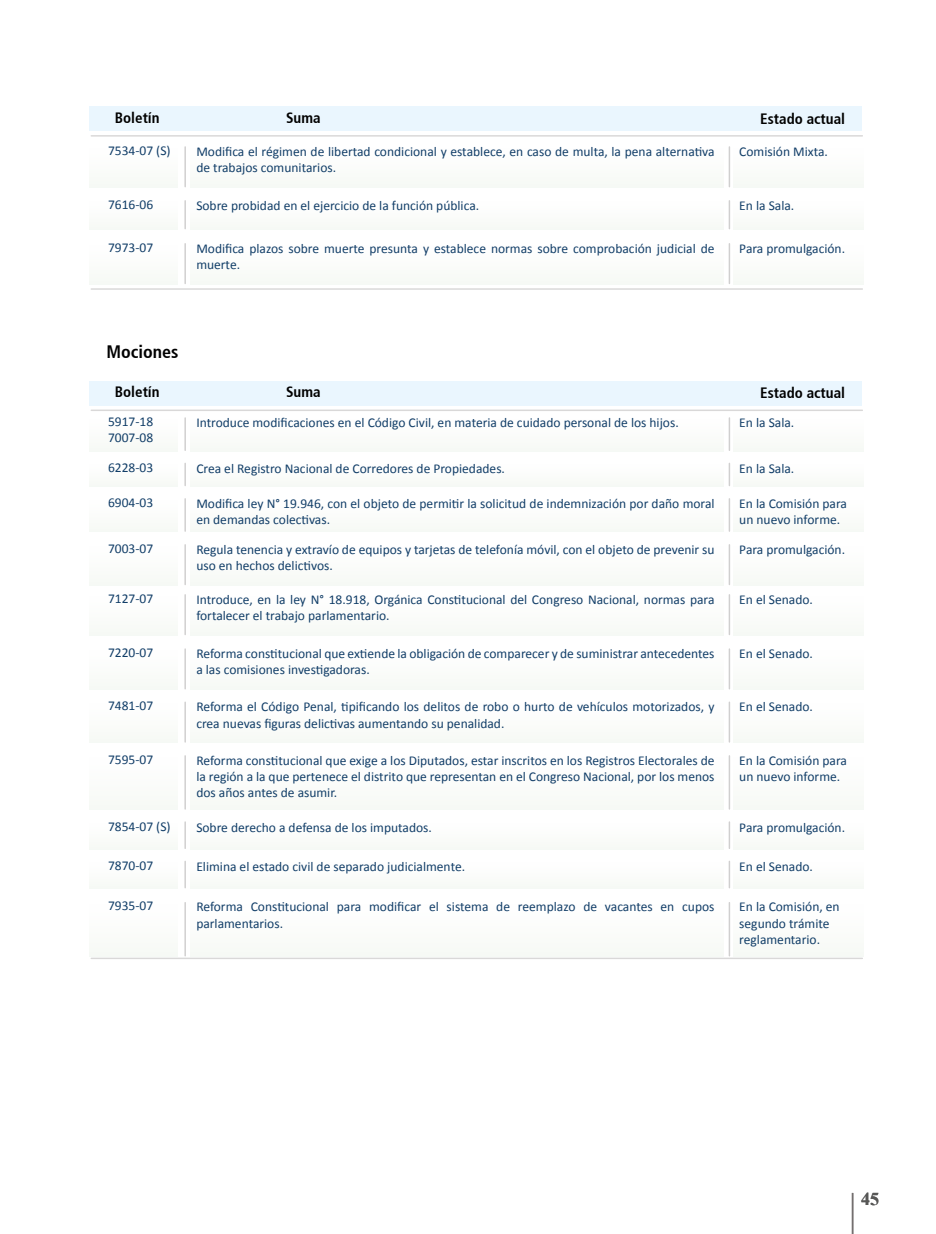
<style>
.page{position:relative;width:936px;height:1234px;background:#fff}
.page>*{position:absolute;margin:0;border:0;box-sizing:border-box;transform-origin:0 0}
.t1{font:700 condensed 18px "Frutiger 67";color:#000}
.t2{font:700 18px "Times New Roman";color:#575756}
.t3{font:700 condensed 15px "Frutiger 67";color:#000}
.t4{font:13.5px/16.2px "Calibri";color:#123e68}
</style>
<div class="page">
<div style="left:90px;top:106px;width:772px;height:25px;background:#eaf6fe"></div>
<div style="left:90px;top:381px;width:772px;height:24px;background:#eaf6fe"></div>
<div style="left:190px;top:242px;width:533px;height:42px;background:#fbfcfa"></div>
<div style="left:90px;top:242px;width:87px;height:42px;background:#fbfcfa"></div>
<div style="left:733px;top:242px;width:130px;height:42px;background:#fbfcfa"></div>
<hr style="left:184px;top:244px;width:2px;height:39px;background:#736f6f">
<hr style="left:728px;top:244px;width:2px;height:39px;background:#736f6f">
<div style="left:190px;top:145px;width:533px;height:42px;background:#fbfcfa"></div>
<div style="left:90px;top:145px;width:87px;height:42px;background:#fbfcfa"></div>
<div style="left:733px;top:145px;width:130px;height:42px;background:#fbfcfa"></div>
<hr style="left:184px;top:147px;width:2px;height:40px;background:#736f6f">
<hr style="left:728px;top:147px;width:2px;height:40px;background:#736f6f">
<div style="left:190px;top:199px;width:533px;height:30px;background:#fbfcfa"></div>
<div style="left:90px;top:199px;width:87px;height:30px;background:#fbfcfa"></div>
<div style="left:733px;top:199px;width:130px;height:30px;background:#fbfcfa"></div>
<hr style="left:184px;top:201px;width:2px;height:28px;background:#736f6f">
<hr style="left:728px;top:201px;width:2px;height:28px;background:#736f6f">
<div style="left:190px;top:462px;width:533px;height:24px;background:#fbfcfb"></div>
<div style="left:90px;top:462px;width:87px;height:24px;background:#fbfcfa"></div>
<div style="left:733px;top:462px;width:130px;height:24px;background:#fbfcfa"></div>
<hr style="left:184px;top:463px;width:2px;height:22px;background:#736f6f">
<hr style="left:728px;top:463px;width:2px;height:22px;background:#736f6f">
<div style="left:190px;top:497px;width:533px;height:34px;background:#fbfcfa"></div>
<div style="left:90px;top:497px;width:87px;height:34px;background:#fbfcfa"></div>
<div style="left:733px;top:497px;width:130px;height:34px;background:#fbfcfa"></div>
<hr style="left:184px;top:498px;width:2px;height:33px;background:#736f6f">
<hr style="left:728px;top:498px;width:2px;height:33px;background:#736f6f">
<div style="left:190px;top:542px;width:533px;height:43px;background:#fbfcfb"></div>
<div style="left:90px;top:542px;width:87px;height:43px;background:#fbfcfb"></div>
<div style="left:733px;top:542px;width:130px;height:43px;background:#fbfcfb"></div>
<hr style="left:184px;top:544px;width:2px;height:40px;background:#736f6f">
<hr style="left:728px;top:544px;width:2px;height:40px;background:#736f6f">
<div style="left:190px;top:592px;width:533px;height:43px;background:#fbfcfb"></div>
<div style="left:90px;top:592px;width:87px;height:43px;background:#fbfcfb"></div>
<div style="left:733px;top:592px;width:130px;height:43px;background:#fbfcfb"></div>
<hr style="left:184px;top:594px;width:2px;height:40px;background:#736f6f">
<hr style="left:728px;top:594px;width:2px;height:40px;background:#736f6f">
<div style="left:190px;top:647px;width:533px;height:42px;background:#fbfcfa"></div>
<div style="left:90px;top:647px;width:87px;height:42px;background:#fbfcfa"></div>
<div style="left:733px;top:647px;width:130px;height:42px;background:#fbfcfa"></div>
<hr style="left:184px;top:649px;width:2px;height:39px;background:#736f6f">
<hr style="left:728px;top:649px;width:2px;height:39px;background:#736f6f">
<div style="left:190px;top:700px;width:533px;height:42px;background:#fbfcfa"></div>
<div style="left:90px;top:700px;width:87px;height:42px;background:#fbfcfa"></div>
<div style="left:733px;top:700px;width:130px;height:42px;background:#fbfcfa"></div>
<hr style="left:184px;top:702px;width:2px;height:39px;background:#736f6f">
<hr style="left:728px;top:702px;width:2px;height:39px;background:#736f6f">
<div style="left:190px;top:753px;width:533px;height:56px;background:#fbfcfb"></div>
<div style="left:90px;top:753px;width:87px;height:56px;background:#fbfcfa"></div>
<div style="left:733px;top:753px;width:130px;height:56px;background:#fbfcfa"></div>
<hr style="left:184px;top:755px;width:2px;height:53px;background:#736f6f">
<hr style="left:728px;top:755px;width:2px;height:53px;background:#736f6f">
<div style="left:190px;top:820px;width:533px;height:28px;background:#fbfcfb"></div>
<div style="left:90px;top:820px;width:87px;height:28px;background:#fbfcfb"></div>
<div style="left:733px;top:820px;width:130px;height:28px;background:#fbfcfb"></div>
<hr style="left:184px;top:821px;width:2px;height:27px;background:#736f6f">
<hr style="left:728px;top:821px;width:2px;height:27px;background:#736f6f">
<div style="left:190px;top:859px;width:533px;height:29px;background:#fbfcfb"></div>
<div style="left:90px;top:859px;width:87px;height:29px;background:#fbfcfb"></div>
<div style="left:733px;top:859px;width:130px;height:29px;background:#fbfcfb"></div>
<hr style="left:184px;top:861px;width:2px;height:26px;background:#736f6f">
<hr style="left:728px;top:861px;width:2px;height:26px;background:#736f6f">
<div style="left:190px;top:899px;width:533px;height:57px;background:#fbfcfb"></div>
<div style="left:90px;top:899px;width:87px;height:57px;background:#fbfcfb"></div>
<div style="left:733px;top:899px;width:130px;height:57px;background:#fbfcfb"></div>
<hr style="left:184px;top:902px;width:2px;height:53px;background:#736f6f">
<hr style="left:728px;top:902px;width:2px;height:53px;background:#736f6f">
<div style="left:190px;top:416px;width:533px;height:35px;background:#fbfcfb"></div>
<div style="left:90px;top:416px;width:87px;height:35px;background:#fbfcfb"></div>
<div style="left:733px;top:416px;width:130px;height:35px;background:#fbfcfb"></div>
<hr style="left:184px;top:418px;width:2px;height:32px;background:#736f6f">
<hr style="left:728px;top:418px;width:2px;height:32px;background:#736f6f">
<hr style="left:91px;top:135px;width:771px;height:2px;background:#736f6f">
<hr style="left:91px;top:409px;width:771px;height:2px;background:#736f6f">
<hr style="left:91px;top:288px;width:771px;height:2px;background:#736f6f">
<hr style="left:91px;top:957px;width:771px;height:1px;background:#736f6f">
<hr style="left:851px;top:1192px;width:2px;height:41px;background:#736f6f">
<p class="t3" style="left:115px;top:109px;width:46px">Boletín</p>
<p class="t3" style="left:286px;top:109px;width:36px">Suma</p>
<p class="t3" style="left:760px;top:110px;width:86px">Estado actual</p>
<p class="t4" style="left:108px;top:142px;width:64px">7534-07 (S)</p>
<p class="t4" style="left:108px;top:197px;width:47px">7616-06</p>
<p class="t4" style="left:196px;top:143px;width:519px">Modifica el régimen de libertad condicional y establece, en caso de multa, la pena alternativa de trabajos comunitarios.</p>
<p class="t4" style="left:196px;top:198px;width:284px">Sobre probidad en el ejercicio de la función pública.</p>
<p class="t4" style="left:739px;top:143px;width:90px">Comisión Mixta.</p>
<p class="t4" style="left:739px;top:198px;width:56px">En la Sala.</p>
<p class="t4" style="left:108px;top:239px;width:47px">7973-07</p>
<p class="t4" style="left:196px;top:240px;width:519px">Modifica plazos sobre muerte presunta y establece normas sobre comprobación judicial de muerte.</p>
<p class="t4" style="left:739px;top:240px;width:107px">Para promulgación.</p>
<h1 class="t1" style="left:106px;top:341px;width:74px">Mociones</h1>
<p class="t3" style="left:115px;top:383px;width:46px">Boletín</p>
<p class="t3" style="left:286px;top:383px;width:36px">Suma</p>
<p class="t3" style="left:760px;top:384px;width:86px">Estado actual</p>
<p class="t4" style="left:108px;top:413px;width:47px">5917-18<br>7007-08</p>
<p class="t4" style="left:196px;top:414px;width:484px">Introduce modificaciones en el Código Civil, en materia de cuidado personal de los hijos.</p>
<p class="t4" style="left:739px;top:415px;width:56px">En la Sala.</p>
<p class="t4" style="left:108px;top:459px;width:47px">6228-03</p>
<p class="t4" style="left:108px;top:494px;width:47px">6904-03</p>
<p class="t4" style="left:108px;top:540px;width:47px">7003-07</p>
<p class="t4" style="left:108px;top:590px;width:47px">7127-07</p>
<p class="t4" style="left:108px;top:644px;width:47px">7220-07</p>
<p class="t4" style="left:108px;top:697px;width:47px">7481-07</p>
<p class="t4" style="left:108px;top:750px;width:47px">7595-07</p>
<p class="t4" style="left:108px;top:817px;width:64px">7854-07 (S)</p>
<p class="t4" style="left:108px;top:857px;width:47px">7870-07</p>
<p class="t4" style="left:108px;top:897px;width:47px">7935-07</p>
<p class="t4" style="left:196px;top:460px;width:310px">Crea el Registro Nacional de Corredores de Propiedades.</p>
<p class="t4" style="left:196px;top:495px;width:519px">Modifica ley N° 19.946, con el objeto de permitir la solicitud de indemnización por daño moral en demandas colectivas.</p>
<p class="t4" style="left:196px;top:541px;width:519px">Regula tenencia y extravío de equipos y tarjetas de telefonía móvil, con el objeto de prevenir su uso en hechos delictivos.</p>
<p class="t4" style="left:196px;top:591px;width:519px">Introduce, en la ley N° 18.918, Orgánica Constitucional del Congreso Nacional, normas para fortalecer el trabajo parlamentario.</p>
<p class="t4" style="left:196px;top:645px;width:519px">Reforma constitucional que extiende la obligación de comparecer y de suministrar antecedentes a las comisiones investigadoras.</p>
<p class="t4" style="left:196px;top:698px;width:519px">Reforma el Código Penal, tipificando los delitos de robo o hurto de vehículos motorizados, y crea nuevas figuras delictivas aumentando su penalidad.</p>
<p class="t4" style="left:196px;top:751px;width:519px;text-align:justify">Reforma constitucional que exige a los Diputados, estar inscritos en los Registros Electorales de la región a la que pertenece el distrito que representan en el Congreso Nacional, por los menos dos años antes de asumir.</p>
<p class="t4" style="left:196px;top:818px;width:237px">Sobre derecho a defensa de los imputados.</p>
<p class="t4" style="left:196px;top:858px;width:270px">Elimina el estado civil de separado judicialmente.</p>
<p class="t4" style="left:196px;top:898px;width:519px">Reforma Constitucional para modificar el sistema de reemplazo de vacantes en cupos parlamentarios.</p>
<p class="t4" style="left:739px;top:460px;width:56px">En la Sala.</p>
<p class="t4" style="left:739px;top:495px;width:109px">En la Comisión para un nuevo informe.</p>
<p class="t4" style="left:739px;top:541px;width:107px">Para promulgación.</p>
<p class="t4" style="left:739px;top:591px;width:75px">En el Senado.</p>
<p class="t4" style="left:739px;top:645px;width:75px">En el Senado.</p>
<p class="t4" style="left:739px;top:698px;width:75px">En el Senado.</p>
<p class="t4" style="left:739px;top:751px;width:109px">En la Comisión para un nuevo informe.</p>
<p class="t4" style="left:739px;top:818px;width:107px">Para promulgación.</p>
<p class="t4" style="left:739px;top:858px;width:75px">En el Senado.</p>
<p class="t4" style="left:739px;top:898px;width:102px">En la Comisión, en segundo trámite reglamentario.</p>
<h1 class="t2" style="left:861px;top:1186px;width:19px">45</h1>
</div>
